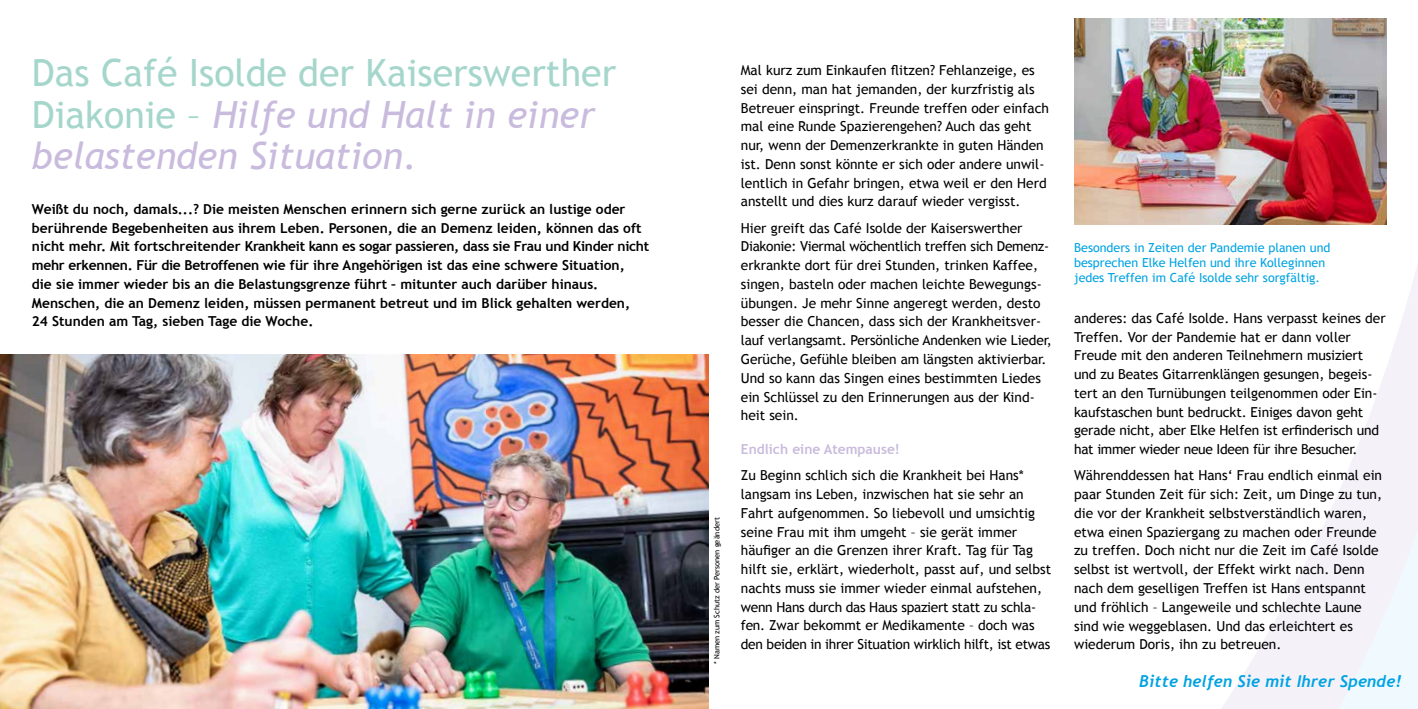
<style>
.page{position:relative;width:1418px;height:709px;background:#fff}
.page>*{position:absolute;margin:0;border:0;box-sizing:border-box;transform-origin:0 0}
.t1{font:37.5px/41.2px "Trebuchet MS";color:#a5d6cb}
.t2{font:italic 700 16.25px "Trebuchet";letter-spacing:.01em;color:#00a3e2}
.t3{font:13.75px/18.8px "Trebuchet MS";color:#000}
.t4{font:700 13.75px/18.8px "Trebuchet MS";color:#000}
.t5{font:700 13.75px "Trebuchet MS";color:#c9bbdd}
.t6{font:12.5px/15px "Trebuchet MS";color:#00a3e2}
.t7{font:7.5px "Trebuchet MS";color:#000}
.s1{font-style:italic;color:#c9bbdd}
.s2{color:#c9bbdd}
</style>
<div class="page">
<svg style="left:1338px;top:216px;width:79px;height:279px"></svg>
<svg style="left:1221px;top:495px;width:196px;height:214px;fill:#f4f1f9"></svg>
<img style="left:1074px;top:18px;width:311px;height:207px">
<img style="left:0;top:354px;width:709px;height:355px">
<h1 class="t1" style="left:32px;top:53px;width:586px">Das Café Isolde der Kaiserswerther<br>Diakonie – <span class="s1">Hilfe und Halt in einer belastenden Situation</span><span class="s2">.</span></h1>
<p class="t4" style="left:32px;top:199px;width:619px">Weißt du noch, damals...? Die meisten Menschen erinnern sich gerne zurück an lustige oder berührende Begebenheiten aus ihrem Leben. Personen, die an Demenz leiden, können das oft nicht mehr. Mit fortschreitender Krankheit kann es sogar passieren, dass sie Frau und Kinder nicht mehr erkennen. Für die Betroffenen wie für ihre Angehörigen ist das eine schwere Situation,<br>die sie immer wieder bis an die Belastungsgrenze führt – mitunter auch darüber hinaus.<br>Menschen, die an Demenz leiden, müssen permanent betreut und im Blick gehalten werden, 24 Stunden am Tag, sieben Tage die Woche.</p>
<p class="t7" style="left:712px;top:664px;width:148px;rotate:-90deg">* Namen zum Schutz der Personen geändert</p>
<p class="t3" style="left:741px;top:61px;width:310px">Mal kurz zum Einkaufen flitzen? Fehlanzeige, es sei denn, man hat jemanden, der kurzfristig als Betreuer einspringt. Freunde treffen oder einfach mal eine Runde Spazierengehen? Auch das geht nur, wenn der Demenzerkrankte in guten Händen ist. Denn sonst könnte er sich oder andere unwil&shy;lentlich in Gefahr bringen, etwa weil er den Herd anstellt und dies kurz darauf wieder vergisst.</p>
<p class="t3" style="left:741px;top:218px;width:312px">Hier greift das Café Isolde der Kaiserswerther Diakonie: Viermal wöchentlich treffen sich Demenz&shy;erkrankte dort für drei Stunden, trinken Kaffee, singen, basteln oder machen leichte Bewegungs&shy;übungen. Je mehr Sinne angeregt werden, desto besser die Chancen, dass sich der Krankheitsver&shy;lauf verlangsamt. Persönliche Andenken wie Lieder, Gerüche, Gefühle bleiben am längsten aktivierbar.<br>Und so kann das Singen eines bestimmten Liedes ein Schlüssel zu den Erinnerungen aus der Kind&shy;heit sein.</p>
<p class="t5" style="left:741px;top:440px;width:161px">Endlich eine Atempause!</p>
<p class="t3" style="left:741px;top:466px;width:312px">Zu Beginn schlich sich die Krankheit bei Hans* langsam ins Leben, inzwischen hat sie sehr an Fahrt aufgenommen. So liebevoll und umsichtig seine Frau mit ihm umgeht – sie gerät immer häufiger an die Grenzen ihrer Kraft. Tag für Tag hilft sie, erklärt, wiederholt, passt auf, und selbst nachts muss sie immer wieder einmal aufstehen, wenn Hans durch das Haus spaziert statt zu schla&shy;fen. Zwar bekommt er Medikamente – doch was den beiden in ihrer Situation wirklich hilft, ist etwas</p>
<p class="t6" style="left:1074px;top:240px;width:258px">Besonders in Zeiten der Pandemie planen und besprechen Elke Helfen und ihre Kolleginnen jedes Treffen im Café Isolde sehr sorgfältig.</p>
<p class="t3" style="left:1074px;top:309px;width:313px">anderes: das Café Isolde. Hans verpasst keines der Treffen. Vor der Pandemie hat er dann voller Freude mit den anderen Teilnehmern musiziert und zu Beates Gitarrenklängen gesungen, begeis&shy;tert an den Turnübungen teilgenommen oder Ein&shy;kaufstaschen bunt bedruckt. Einiges davon geht gerade nicht, aber Elke Helfen ist erfinderisch und hat immer wieder neue Ideen für ihre Besucher.</p>
<p class="t3" style="left:1074px;top:466px;width:309px">Währenddessen hat Hans‘ Frau endlich einmal ein paar Stunden Zeit für sich: Zeit, um Dinge zu tun, die vor der Krankheit selbstverständlich waren, etwa einen Spaziergang zu machen oder Freunde zu treffen. Doch nicht nur die Zeit im Café Isolde selbst ist wertvoll, der Effekt wirkt nach. Denn nach dem geselligen Treffen ist Hans entspannt und fröhlich – Langeweile und schlechte Laune sind wie weggeblasen. Und das erleichtert es wiederum Doris, ihn zu betreuen.</p>
<p class="t2" style="left:1139px;top:671px;width:264px">Bitte helfen Sie mit Ihrer Spende!</p>
</div>
